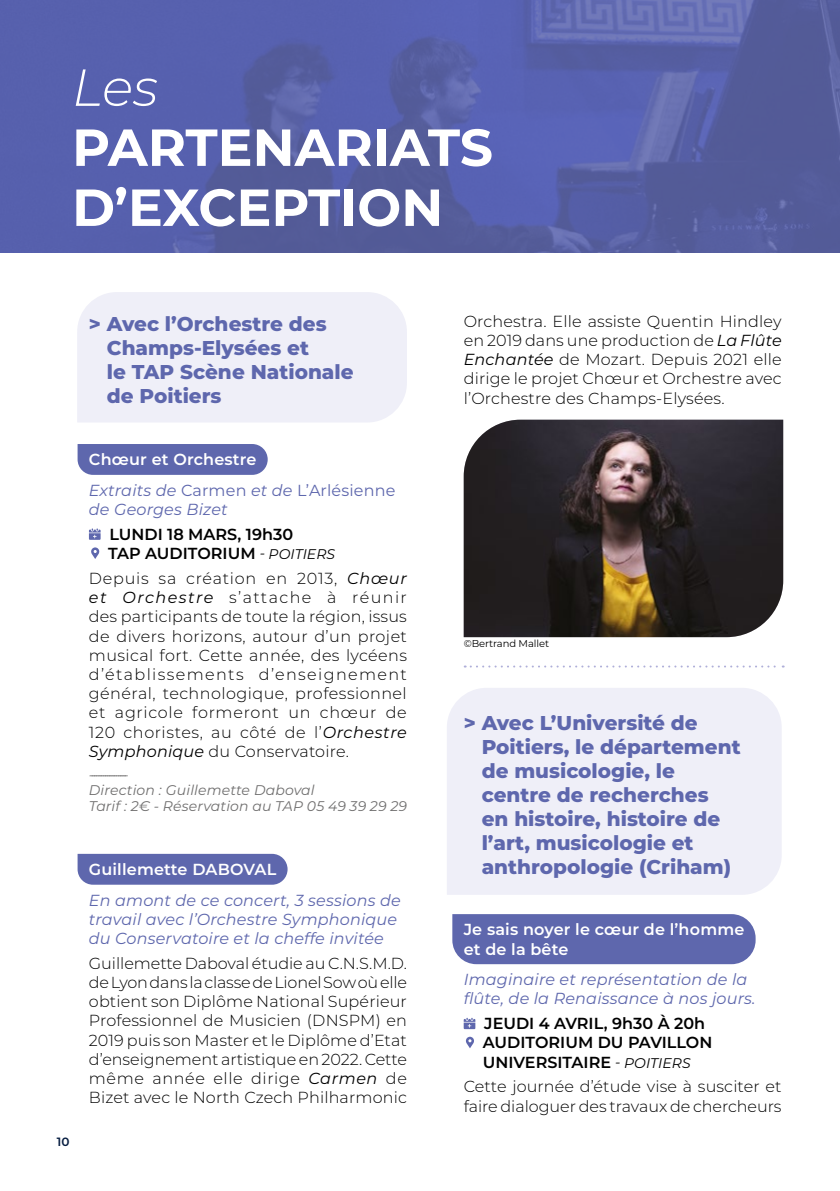
<style>
.page{position:relative;width:840px;height:1191px;background:#fff}
.page>*{position:absolute;margin:0;border:0;box-sizing:border-box;transform-origin:0 0}
.t1{font:700 52px/60px "Montserrat";color:#fff}
.t2{font:italic 100 52px "Montserrat";color:#fff}
.t3{font:800 20px/24px "Montserrat";color:#5e67ad}
.t4{font:300 16px/19.2px "Montserrat";letter-spacing:.01em;color:#000;text-align:justify}
.t5{font:italic 16px/19.2px "Montserrat";letter-spacing:.01em;color:#5e67ad}
.t6{font:600 16px/19.2px "Montserrat";color:#000}
.t7{font:600 16px/19.2px "Montserrat";letter-spacing:.01em;color:#fff}
.t8{font:16px/30.6px "Montserrat";letter-spacing:.01em;color:#5e67ad}
.t9{font:italic 14px/16px "Montserrat";letter-spacing:.01em;color:#706f6f}
.t10{font:14px "Minion Pro";color:#706f6f}
.t11{font:600 12px "Montserrat";color:#051c40}
.t12{font:10px "Montserrat";letter-spacing:-.01em;color:#000}
.s1{font-weight:600;color:#fff}
.s2{font-style:italic}
.s3{font-weight:400;font-style:italic;font-size:14px}
.s4{font-weight:400;font-style:italic}
</style>
<div class="page">
<div style="left:77px;top:292px;width:329px;height:130px;background:#efeff8"></div>
<div style="left:447px;top:688px;width:334px;height:206px;background:#efeff8"></div>
<svg style="left:0;top:0;width:839px;height:252px;background:#5760a7"></svg>
<div style="left:77px;top:444px;width:190px;height:31px;background:#5e67ad"></div>
<div style="left:77px;top:854px;width:210px;height:30px;background:#5e67ad"></div>
<svg style="left:89px;top:528px;width:11px;height:12px"></svg>
<svg style="left:91px;top:547px;width:8px;height:12px"></svg>
<div style="left:452px;top:914px;width:303px;height:50px;background:#5e67ad"></div>
<svg style="left:464px;top:665px;width:319px;height:2px"></svg>
<svg style="left:463px;top:1017px;width:12px;height:12px"></svg>
<svg style="left:465px;top:1036px;width:8px;height:12px"></svg>
<img style="left:463px;top:420px;width:319px;height:217px">
<h1 class="t2" style="left:72px;top:53px;width:87px">Les</h1>
<h1 class="t1" style="left:72px;top:115px;width:422px">PARTENARIATS<br>D’EXCEPTION</h1>
<p class="t3" style="left:107px;top:310px;width:248px;text-indent:-18px">&gt; Avec l’Orchestre des<br>Champs-Elysées et<br>le TAP Scène Nationale de Poitiers</p>
<p class="t8" style="left:89px;top:443px;width:308px"><span class="s1">Chœur et Orchestre<br></span><span class="s2">Extraits de</span> Carmen <span class="s2">et de</span> L’Arlésienne</p>
<p class="t5" style="left:89px;top:499px;width:140px">de Georges Bizet</p>
<p class="t6" style="left:108px;top:524px;width:228px">LUNDI 18 MARS, 19h30<br>TAP AUDITORIUM <span class="s3">- POITIERS</span></p>
<p class="t4" style="left:89px;top:568px;width:319px">Depuis sa création en 2013, <span class="s4">Chœur et Orchestre</span> s’attache à réunir des participants de toute la région, issus de divers horizons, autour d’un projet musical fort. Cette année, des lycéens d’établissements d’enseignement général, technologique, professionnel et agricole formeront un chœur de 120 choristes, au côté de l’<span class="s4">Orchestre Symphonique</span> du Conservatoire.</p>
<p class="t10" style="left:89px;top:765px;width:41px">-----------------</p>
<p class="t9" style="left:89px;top:782px;width:319px">Direction : Guillemette Daboval<br>Tarif : 2€ - Réservation au TAP 05 49 39 29 29</p>
<p class="t11" style="left:57px;top:1133px;width:14px">10</p>
<p class="t7" style="left:89px;top:859px;width:189px">Guillemette DABOVAL</p>
<p class="t5" style="left:89px;top:889px;width:313px">En amont de ce concert, 3 sessions de travail avec l’Orchestre Symphonique du Conservatoire et la cheffe invitée</p>
<p class="t4" style="left:89px;top:953px;width:319px">Guillemette Daboval étudie au C.N.S.M.D. de Lyon dans la classe de Lionel Sow où elle obtient son Diplôme National Supérieur Professionnel de Musicien (DNSPM) en 2019 puis son Master et le Diplôme d’Etat d’enseignement artistique en 2022. Cette même année elle dirige <span class="s4">Carmen</span> de Bizet avec le North Czech Philharmonic</p>
<p class="t4" style="left:463px;top:311px;width:319px">Orchestra. Elle assiste Quentin Hindley en 2019 dans une production de <span class="s4">La Flûte Enchantée</span> de Mozart. Depuis 2021 elle dirige le projet Chœur et Orchestre avec l’Orchestre des Champs-Elysées.</p>
<p class="t12" style="left:463px;top:636px;width:87px">©Bertrand Mallet</p>
<p class="t3" style="left:481px;top:710px;width:260px;text-indent:-18px">&gt; Avec L’Université de<br>Poitiers, le département de musicologie, le centre de recherches<br>en histoire, histoire de l’art, musicologie et anthropologie (Criham)</p>
<p class="t7" style="left:463px;top:919px;width:282px">Je sais noyer le cœur de l’homme et de la bête</p>
<p class="t5" style="left:463px;top:969px;width:293px">Imaginaire et représentation de la flûte, de la Renaissance à nos jours.</p>
<p class="t6" style="left:482px;top:1013px;width:231px">JEUDI 4 AVRIL, 9h30 À 20h<br>AUDITORIUM DU PAVILLON<br>UNIVERSITAIRE <span class="s3">- POITIERS</span></p>
<p class="t4" style="left:463px;top:1076px;width:319px">Cette journée d’étude vise à susciter et faire dialoguer des travaux de chercheurs</p>
</div>
